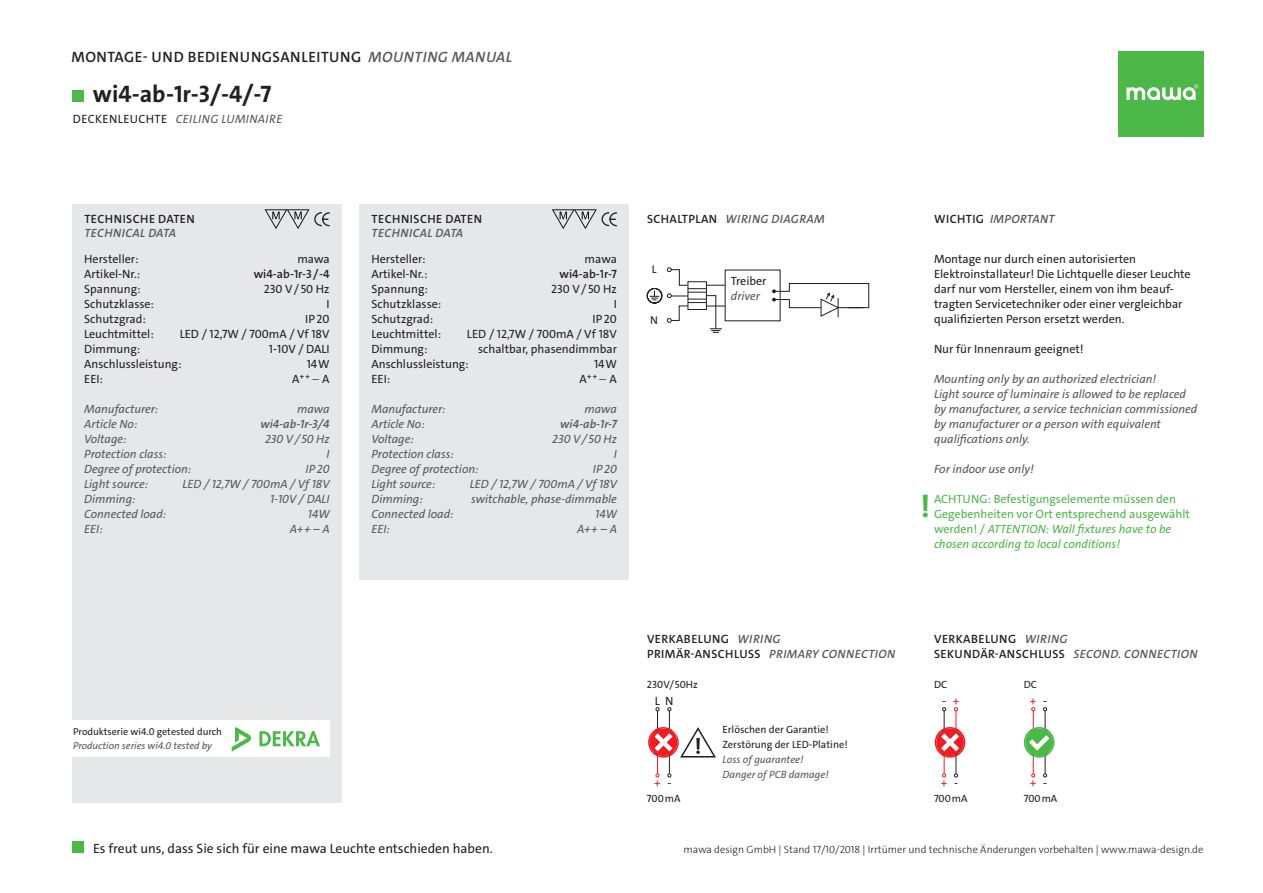
<style>
.page{position:relative;width:1263px;height:893px;background:#fff}
.page>*{position:absolute;margin:0;border:0;box-sizing:border-box;transform-origin:0 0}
.t1{font:700 31.5px "The Sans C4 s";color:#4cb848}
.t2{font:700 24px "The Sans C4 s";color:#231f20}
.t3{font:600 15px "The Sans C4 s";letter-spacing:.035em;color:#231f20}
.t4{font:13.5px "The Sans C4 s";color:#231f20}
.t5{font:12px/15px "The Sans C4 s";color:#231f20}
.t6{font:italic 12px/15px "The Sans C4 s";color:#57585a}
.t7{font:600 12px/14.4px "The Sans C4 s";letter-spacing:.035em;color:#231f20}
.t8{font:12px/15px "The Sans C4 s";color:#4cb848}
.t9{font:italic 600 12px "The Sans C4 s";letter-spacing:.035em;color:#57585a}
.t10{font:italic 12px "The Sans C4 s";letter-spacing:.03em;color:#57585a}
.t11{font:12px "The Sans C4 s";color:#ee1d23}
.t12{font:11.25px "The Sans C4 s";color:#231f20}
.t13{font:300 10.5px "The Sans C4 s";color:#231f20}
.t14{font:10.5px/15px "The Sans C4 s";color:#231f20}
.t15{font:italic 10.5px/15px "The Sans C4 s";color:#57585a}
.t16{font:10.05px "The Sans C4 s";color:#231f20}
.t17{font:italic 10.05px "The Sans C4 s";color:#57585a}
.s1{font-style:italic;color:#57585a}
.s2{font-style:normal;color:#231f20}
.s3{font-weight:300}
.s4{font-style:italic}
.s5{color:#ee1d23}
.s6{color:#231f20}
</style>
<div class="page">
<div style="left:72px;top:204px;width:270px;height:599px;background:#e6e7e9"></div>
<div style="left:359px;top:204px;width:270px;height:376px;background:#e6e7e9"></div>
<div style="left:67px;top:720px;width:263px;height:36px;background:#fff"></div>
<svg style="left:259px;top:731px;width:61px;height:15px"></svg>
<svg style="left:232px;top:727px;width:19px;height:25px"></svg>
<svg style="left:265px;top:209px;width:65px;height:20px"></svg>
<svg style="left:552px;top:209px;width:65px;height:20px"></svg>
<svg style="left:1024px;top:707px;width:30px;height:71px"></svg>
<svg style="left:935px;top:707px;width:30px;height:71px"></svg>
<svg style="left:648px;top:707px;width:68px;height:71px"></svg>
<svg style="left:772px;top:283px;width:97px;height:34px"></svg>
<svg style="left:646px;top:267px;width:79px;height:66px"></svg>
<div style="left:72px;top:841px;width:12px;height:12px;background:#4cb848"></div>
<div style="left:72px;top:90px;width:12px;height:12px;background:#4cb848"></div>
<div style="left:1118px;top:51px;width:86px;height:85px;background:#4cb848"></div>
<svg style="left:1126px;top:84px;width:72px;height:16px"></svg>
<p class="t3" style="left:71px;top:47px;width:442px">MONTAGE- UND BEDIENUNGSANLEITUNG <span class="s1">MOUNTING MANUAL</span></p>
<h2 class="t2" style="left:93px;top:79px;width:180px">wi4-ab-1r-3/-4/-7</h2>
<p class="t10" style="left:73px;top:111px;width:211px"><span class="s2">DECKENLEUCHTE</span> CEILING LUMINAIRE</p>
<p class="t7" style="left:84px;top:211px;width:112px">TECHNISCHE DATEN</p>
<p class="t9" style="left:934px;top:211px;width:122px"><span class="s2">WICHTIG</span> IMPORTANT</p>
<p class="t9" style="left:84px;top:225px;width:93px">TECHNICAL DATA</p>
<p class="t7" style="left:372px;top:211px;width:112px">TECHNISCHE DATEN</p>
<p class="t9" style="left:372px;top:225px;width:93px">TECHNICAL DATA</p>
<p class="t9" style="left:647px;top:211px;width:179px"><span class="s2">SCHALTPLAN</span> WIRING DIAGRAM</p>
<p class="t5" style="left:84px;top:252px;width:99px">Hersteller:<br>Artikel-Nr.:<br>Spannung:<br>Schutzklasse:<br>Schutzgrad:<br>Leuchtmittel:<br>Dimmung:<br>Anschlussleistung:<br>EEI:</p>
<p class="t6" style="left:84px;top:402px;width:109px">Manufacturer:<br>Article No:<br>Voltage:<br>Protection class:<br>Degree of protection:<br>Light source:<br>Dimming:<br>Connected load:<br>EEI:</p>
<p class="t5" style="left:297px;top:252px;width:34px">mawa</p>
<p class="t7" style="left:254px;top:267px;width:77px">wi4-ab-1r-3/ -4</p>
<p class="t5" style="left:180px;top:282px;width:151px;text-align:right">230 V/ 50 Hz<br>I<br>IP20<br>LED / 12,7W / 700mA / Vf 18V<br>1-10V / DALI<br>14W<br>A<sup>++</sup> <span class="s3">–</span> A</p>
<p class="t6" style="left:297px;top:402px;width:34px">mawa</p>
<p class="t9" style="left:260px;top:417px;width:71px">wi4-ab-1r-3/4</p>
<p class="t6" style="left:182px;top:432px;width:149px;text-align:right">230 V/ 50 Hz<br>I<br>IP20<br>LED / 12,7W / 700mA / Vf 18V<br>1-10V / DALI<br>14W<br>A++ – A</p>
<p class="t16" style="left:73px;top:725px;width:151px">Produktserie wi4.0 getested durch</p>
<p class="t17" style="left:73px;top:739px;width:140px">Production series wi4.0 tested by</p>
<p class="t5" style="left:371px;top:252px;width:99px">Hersteller:<br>Artikel-Nr.:<br>Spannung:<br>Schutzklasse:<br>Schutzgrad:<br>Leuchtmittel:<br>Dimmung:<br>Anschlussleistung:<br>EEI:</p>
<p class="t6" style="left:371px;top:402px;width:109px">Manufacturer:<br>Article No:<br>Voltage:<br>Protection class:<br>Degree of protection:<br>Light source:<br>Dimming:<br>Connected load:<br>EEI:</p>
<p class="t5" style="left:585px;top:252px;width:34px">mawa</p>
<p class="t7" style="left:559px;top:267px;width:59px">wi4-ab-1r-7</p>
<p class="t5" style="left:467px;top:282px;width:151px;text-align:right">230 V/ 50 Hz<br>I<br>IP20<br>LED / 12,7W / 700mA / Vf 18V schaltbar, phasendimmbar<br>14W<br>A<sup>++</sup> <span class="s3">–</span> A</p>
<p class="t6" style="left:584px;top:402px;width:34px">mawa</p>
<p class="t9" style="left:560px;top:417px;width:58px">wi4-ab-1r-7</p>
<p class="t6" style="left:470px;top:432px;width:149px;text-align:right">230 V/ 50 Hz<br>I<br>IP20<br>LED / 12,7W / 700mA / Vf 18V switchable, phase-dimmable<br>14W<br>A++ – A</p>
<p class="t12" style="left:652px;top:261px;width:6px">L</p>
<p class="t12" style="left:650px;top:313px;width:9px">N</p>
<p class="t5" style="left:731px;top:273px;width:37px">Treiber</p>
<p class="t6" style="left:731px;top:288px;width:31px">driver</p>
<p class="t5" style="left:934px;top:252px;width:258px">Montage nur durch einen autorisierten Elektroinstallateur! Die Lichtquelle dieser Leuchte darf nur vom Hersteller, einem von ihm beauf&shy;tragten Servicetechniker oder einer vergleichbar qualifizierten Person ersetzt werden.</p>
<p class="t5" style="left:934px;top:342px;width:151px">Nur für Innenraum geeignet!</p>
<p class="t6" style="left:934px;top:372px;width:265px">Mounting only by an authorized electrician!<br>Light source of luminaire is allowed to be replaced by manufacturer, a service technician commissioned by manufacturer or a person with equivalent qualifications only.</p>
<p class="t6" style="left:934px;top:462px;width:101px">For indoor use only!</p>
<p class="t8" style="left:934px;top:492px;width:257px">ACHTUNG: Befestigungselemente müssen den Gegebenheiten vor Ort entsprechend ausgewählt werden! / <span class="s4">ATTENTION: Wall fixtures have to be chosen according to local conditions!</span></p>
<h1 class="t1" style="left:920px;top:487px;width:12px">!</h1>
<p class="t7" style="left:647px;top:632px;width:250px">VERKABELUNG <span class="s1">WIRING<br></span>PRIMÄR-ANSCHLUSS <span class="s1">PRIMARY CONNECTION</span></p>
<p class="t14" style="left:647px;top:677px;width:52px">230V/50Hz</p>
<p class="t7" style="left:934px;top:632px;width:265px">VERKABELUNG <span class="s1">WIRING<br></span>SEKUNDÄR-ANSCHLUSS <span class="s1">SECOND. CONNECTION</span></p>
<p class="t14" style="left:934px;top:677px;width:15px">DC</p>
<p class="t14" style="left:1024px;top:677px;width:15px">DC</p>
<p class="t5" style="left:655px;top:693px;width:20px">L N</p>
<p class="t5" style="left:942px;top:693px;width:19px">- <span class="s5">+</span></p>
<p class="t11" style="left:1030px;top:693px;width:19px">+ <span class="s6">-</span></p>
<p class="t11" style="left:654px;top:775px;width:19px">+ <span class="s6">-</span></p>
<p class="t14" style="left:722px;top:722px;width:127px">Erlöschen der Garantie!<br>Zerstörung der LED-Platine!</p>
<p class="t15" style="left:722px;top:752px;width:108px">Loss of guarantee!<br>Danger of PCB damage!</p>
<p class="t11" style="left:941px;top:775px;width:19px">+ <span class="s6">-</span></p>
<p class="t11" style="left:1030px;top:775px;width:19px">+ <span class="s6">-</span></p>
<p class="t14" style="left:647px;top:791px;width:35px">700 mA</p>
<p class="t14" style="left:934px;top:791px;width:35px">700 mA</p>
<p class="t14" style="left:1024px;top:791px;width:35px">700 mA</p>
<p class="t4" style="left:93px;top:840px;width:401px">Es freut uns, dass Sie sich für eine mawa Leuchte entschieden haben.</p>
<p class="t13" style="left:683px;top:843px;width:521px">mawa design GmbH | Stand 17/10/2018 | Irrtümer und technische Änderungen vorbehalten | www.mawa-design.de</p>
</div>
